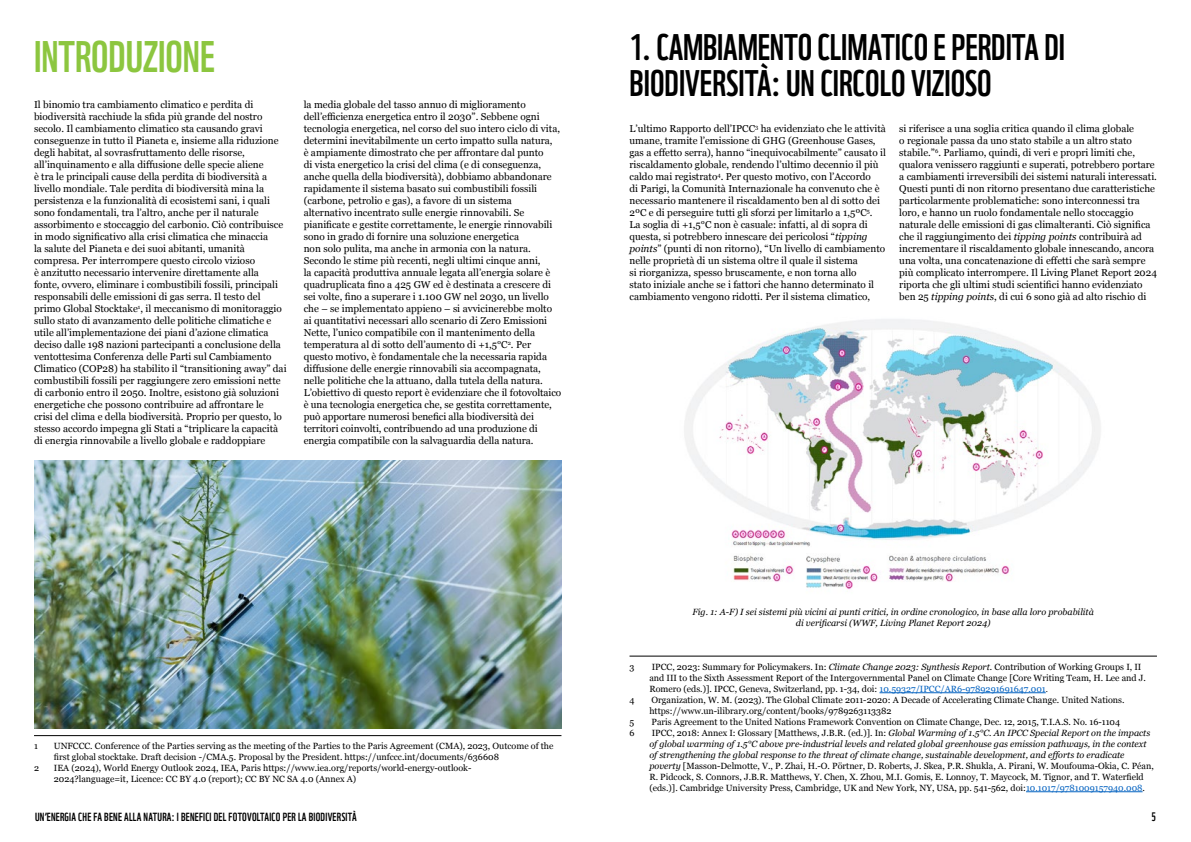
<style>
.page{position:relative;width:1191px;height:842px;background:#fff}
.page>*{position:absolute;margin:0;border:0;box-sizing:border-box;transform-origin:0 0}
.t1{font:43px "WWF";color:#8cc63f}
.t2{font:36px/36px "WWF";color:#000}
.t3{font:12px "WWF";color:#000}
.t4{font:11.5px "WWF";letter-spacing:.02em;color:#000}
.t5{font:10px/12px "Georgia";color:#000}
.t6{font:9px/11px "Georgia";color:#000}
.t7{font:italic 9px/10.8px "Georgia";color:#000;text-align:center}
.s1{font-style:italic}
.s2{color:#0563c1}
.s3{font-size:8px}
</style>
<div class="page">
<hr style="left:34px;top:735px;width:527px;height:1px;background:#000">
<hr style="left:629px;top:656px;width:528px;height:1px;background:#000">
<hr style="left:879px;top:692px;width:166px;height:1px;background:#0563c1">
<hr style="left:1026px;top:791px;width:116px;height:1px;background:#0563c1">
<img style="left:34px;top:461px;width:527px;height:268px">
<img style="left:684px;top:319px;width:417px;height:271px">
<h1 class="t1" style="left:34px;top:23px;width:182px">INTRODUZIONE</h1>
<p class="t5" style="left:34px;top:98px;width:254px">Il binomio tra cambiamento climatico e perdita di biodiversità racchiude la sfida più grande del nostro secolo. Il cambiamento climatico sta causando gravi conseguenze in tutto il Pianeta e, insieme alla riduzione degli habitat, al sovrasfruttamento delle risorse, all’inquinamento e alla diffusione delle specie aliene<br>è tra le principali cause della perdita di biodiversità a livello mondiale. Tale perdita di biodiversità mina la persistenza e la funzionalità di ecosistemi sani, i quali sono fondamentali, tra l’altro, anche per il naturale assorbimento e stoccaggio del carbonio. Ciò contribuisce in modo significativo alla crisi climatica che minaccia<br>la salute del Pianeta e dei suoi abitanti, umanità compresa. Per interrompere questo circolo vizioso<br>è anzitutto necessario intervenire direttamente alla fonte, ovvero, eliminare i combustibili fossili, principali responsabili delle emissioni di gas serra. Il testo del primo Global Stocktake<sup>1</sup>, il meccanismo di monitoraggio sullo stato di avanzamento delle politiche climatiche e utile all’implementazione dei piani d’azione climatica deciso dalle 198 nazioni partecipanti a conclusione della ventottesima Conferenza delle Parti sul Cambiamento Climatico (COP28) ha stabilito il “transitioning away” dai combustibili fossili per raggiungere zero emissioni nette di carbonio entro il 2050. Inoltre, esistono già soluzioni energetiche che possono contribuire ad affrontare le<br>crisi del clima e della biodiversità. Proprio per questo, lo stesso accordo impegna gli Stati a “triplicare la capacità di energia rinnovabile a livello globale e raddoppiare</p>
<p class="t5" style="left:304px;top:98px;width:259px">la media globale del tasso annuo di miglioramento dell’efficienza energetica entro il 2030”. Sebbene ogni tecnologia energetica, nel corso del suo intero ciclo di vita, determini inevitabilmente un certo impatto sulla natura,<br>è ampiamente dimostrato che per affrontare dal punto<br>di vista energetico la crisi del clima (e di conseguenza, anche quella della biodiversità), dobbiamo abbandonare rapidamente il sistema basato sui combustibili fossili (carbone, petrolio e gas), a favore di un sistema alternativo incentrato sulle energie rinnovabili. Se pianificate e gestite correttamente, le energie rinnovabili sono in grado di fornire una soluzione energetica<br>non solo pulita, ma anche in armonia con la natura.<br>Secondo le stime più recenti, negli ultimi cinque anni,<br>la capacità produttiva annuale legata all’energia solare è quadruplicata fino a 425 GW ed è destinata a crescere di sei volte, fino a superare i 1.100 GW nel 2030, un livello che – se implementato appieno – si avvicinerebbe molto ai quantitativi necessari allo scenario di Zero Emissioni Nette, l’unico compatibile con il mantenimento della temperatura al di sotto dell’aumento di +1,5°C<sup>2</sup>. Per questo motivo, è fondamentale che la necessaria rapida diffusione delle energie rinnovabili sia accompagnata, nelle politiche che la attuano, dalla tutela della natura.<br>L’obiettivo di questo report è evidenziare che il fotovoltaico è una tecnologia energetica che, se gestita correttamente, può apportare numerosi benefici alla biodiversità dei territori coinvolti, contribuendo ad una produzione di energia compatibile con la salvaguardia della natura.</p>
<p class="t6" style="left:34px;top:740px;width:5px">1</p>
<p class="t6" style="left:54px;top:740px;width:501px">UNFCCC. Conference of the Parties serving as the meeting of the Parties to the Paris Agreement (CMA), 2023, Outcome of the first global stocktake. Draft decision -/CMA.5. Proposal by the President. https://unfccc.int/documents/636608</p>
<p class="t6" style="left:34px;top:762px;width:7px">2</p>
<p class="t6" style="left:54px;top:762px;width:419px">IEA (2024), World Energy Outlook 2024, IEA, Paris https://www.iea.org/reports/world-energy-outlook-<br>2024?language=it, Licence: CC BY 4.0 (report); CC BY NC SA 4.0 (Annex A)</p>
<h2 class="t2" style="left:629px;top:26px;width:437px">1. CAMBIAMENTO CLIMATICO E PERDITA DI<br>BIODIVERSITÀ: UN CIRCOLO VIZIOSO</h2>
<p class="t5" style="left:629px;top:122px;width:258px">L’ultimo Rapporto dell’IPCC<sup>3</sup> ha evidenziato che le attività umane, tramite l’emissione di GHG (Greenhouse Gases, gas a effetto serra), hanno “inequivocabilmente” causato il riscaldamento globale, rendendo l’ultimo decennio il più caldo mai registrato<sup>4</sup>. Per questo motivo, con l’Accordo<br>di Parigi, la Comunità Internazionale ha convenuto che è necessario mantenere il riscaldamento ben al di sotto dei 2ºC e di perseguire tutti gli sforzi per limitarlo a 1,5ºC<sup>5</sup>.<br>La soglia di +1,5°C non è casuale: infatti, al di sopra di questa, si potrebbero innescare dei pericolosi “<span class="s1">tipping points</span>” (punti di non ritorno), “Un livello di cambiamento nelle proprietà di un sistema oltre il quale il sistema<br>si riorganizza, spesso bruscamente, e non torna allo<br>stato iniziale anche se i fattori che hanno determinato il cambiamento vengono ridotti. Per il sistema climatico,</p>
<p class="t5" style="left:899px;top:122px;width:259px">si riferisce a una soglia critica quando il clima globale<br>o regionale passa da uno stato stabile a un altro stato stabile.”<sup>6</sup>. Parliamo, quindi, di veri e propri limiti che, qualora venissero raggiunti e superati, potrebbero portare a cambiamenti irreversibili dei sistemi naturali interessati.<br>Questi punti di non ritorno presentano due caratteristiche particolarmente problematiche: sono interconnessi tra loro, e hanno un ruolo fondamentale nello stoccaggio naturale delle emissioni di gas climalteranti. Ciò significa che il raggiungimento dei <span class="s1">tipping points</span> contribuirà ad incrementare il riscaldamento globale innescando, ancora una volta, una concatenazione di effetti che sarà sempre più complicato interrompere. Il Living Planet Report 2024 riporta che gli ultimi studi scientifici hanno evidenziato ben 25 <span class="s1">tipping points</span>, di cui 6 sono già ad alto rischio di</p>
<p class="t7" style="left:692px;top:606px;width:403px">Fig. 1: A-F) I sei sistemi più vicini ai punti critici, in ordine cronologico, in base alla loro probabilità di verificarsi (WWF, Living Planet Report 2024)</p>
<p class="t6" style="left:629px;top:661px;width:6px">3</p>
<p class="t6" style="left:649px;top:661px;width:498px">IPCC, 2023: Summary for Policymakers. In: <span class="s1">Climate Change 2023: Synthesis Report.</span> Contribution of Working Groups I, II and III to the Sixth Assessment Report of the Intergovernmental Panel on Climate Change [Core Writing Team, H. Lee and J.<br>Romero (eds.)]. IPCC, Geneva, Switzerland, pp. 1-34, doi: <span class="s2">10.59327/IPCC/AR6-9789291691647.001</span><span class="s3">.</span></p>
<p class="t6" style="left:629px;top:694px;width:7px">4</p>
<p class="t6" style="left:649px;top:694px;width:477px">Organization, W. M. (2023). The Global Climate 2011-2020: A Decade of Accelerating Climate Change. United Nations. https://www.un-ilibrary.org/content/books/9789263113382</p>
<p class="t6" style="left:629px;top:716px;width:6px">5</p>
<p class="t6" style="left:651px;top:716px;width:470px">Paris Agreement to the United Nations Framework Convention on Climate Change, Dec. 12, 2015, T.I.A.S. No. 16-1104</p>
<p class="t6" style="left:629px;top:727px;width:7px">6</p>
<p class="t6" style="left:649px;top:727px;width:506px">IPCC, 2018: Annex I: Glossary [Matthews, J.B.R. (ed.)]. In: <span class="s1">Global Warming of 1.5°C. An IPCC Special Report on the impacts of global warming of 1.5°C above pre-industrial levels and related global greenhouse gas emission pathways, in the context of strengthening the global response to the threat of climate change, sustainable development, and efforts to eradicate poverty</span> [Masson-Delmotte, V., P. Zhai, H.-O. Pörtner, D. Roberts, J. Skea, P.R. Shukla, A. Pirani, W. Moufouma-Okia, C. Péan, R. Pidcock, S. Connors, J.B.R. Matthews, Y. Chen, X. Zhou, M.I. Gomis, E. Lonnoy, T. Maycock, M. Tignor, and T. Waterfield (eds.)]. Cambridge University Press, Cambridge, UK and New York, NY, USA, pp. 541-562, doi:<span class="s2">10.1017/9781009157940.008</span>.</p>
<p class="t4" style="left:35px;top:808px;width:323px">UN’ENERGIA CHE FA BENE ALLA NATURA: I BENEFICI DEL FOTOVOLTAICO PER LA BIODIVERSITÀ</p>
<p class="t3" style="left:1151px;top:807px;width:6px">5</p>
</div>
